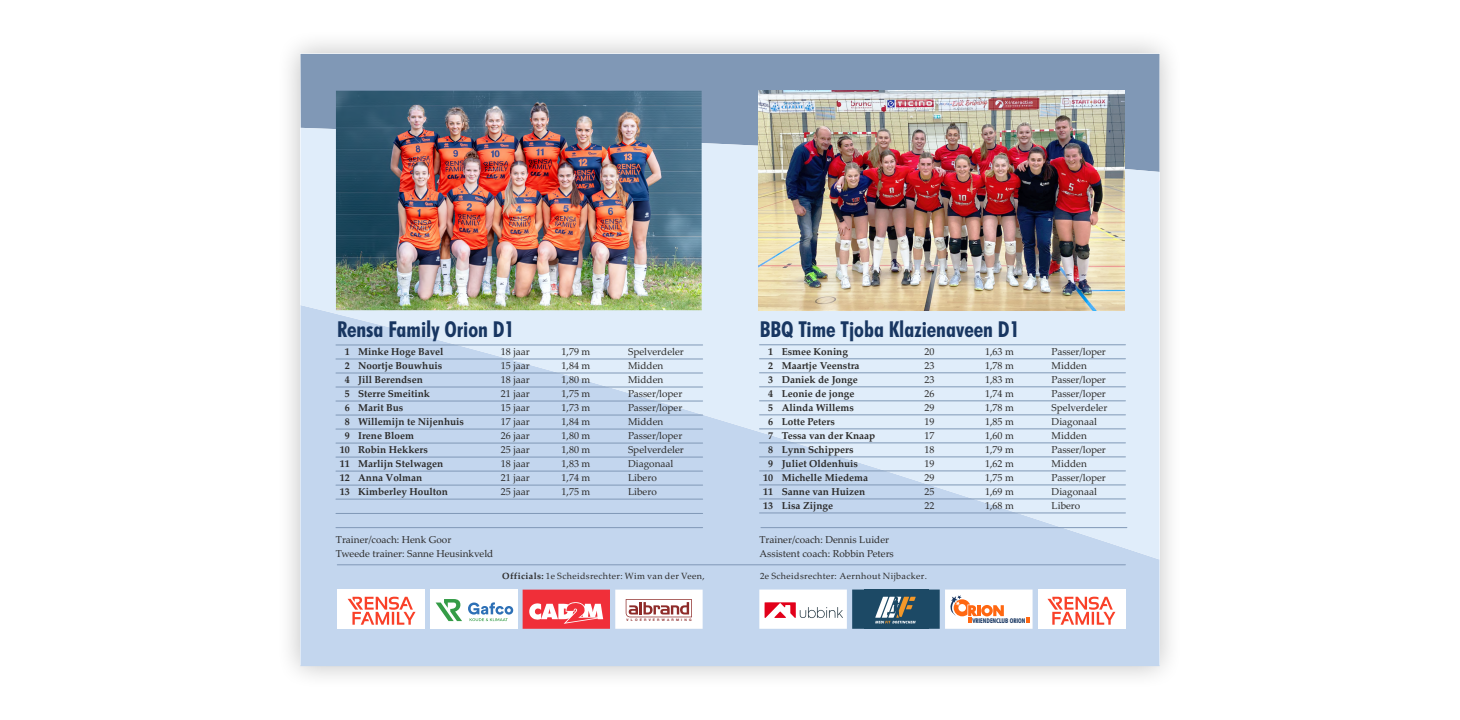
<style>
.page{position:relative;width:1460px;height:720px;background:#fff}
.page>*{position:absolute;margin:0;border:0;box-sizing:border-box;transform-origin:0 0}
.t1{font:700 condensed 22px "Futura BT";color:#183661}
.t2{font:10px/14px "Palatino Linotype";color:#2b2a29}
.t3{font:700 10px "Palatino Linotype";color:#2b2a29}
.t4{font:9px "Palatino Linotype";letter-spacing:.04em;color:#2b2a29}
.t5{font:700 condensed 6.5px "Futura BT";color:#183661}
.t6{font:700 3.3px "Helvetica Neue";letter-spacing:.66em;color:#8e2b29}
.s1{font-weight:700}
</style>
<div class="page">
<img style="left:289px;top:42px;width:881px;height:635px">
<div style="left:300px;top:54px;width:859px;height:40px;background:#8098b6"></div>
<div style="left:300px;top:559px;width:859px;height:107px;background:#c3d6ee"></div>
<svg style="left:300px;top:94px;width:859px;height:465px;background:#cdddf0"></svg>
<svg style="left:337px;top:565px;width:789px;height:1px"></svg>
<div style="left:430px;top:590px;width:87px;height:39px;background:#fff"></div>
<div style="left:337px;top:590px;width:88px;height:39px;background:#fff"></div>
<div style="left:523px;top:590px;width:87px;height:39px;background:#f02f39"></div>
<div style="left:615px;top:590px;width:88px;height:39px;background:#fff"></div>
<div style="left:759px;top:590px;width:88px;height:39px;background:#fff"></div>
<div style="left:852px;top:590px;width:88px;height:39px;background:#1c4965"></div>
<div style="left:945px;top:590px;width:87px;height:39px;background:#fff"></div>
<div style="left:1038px;top:590px;width:87px;height:39px;background:#fff"></div>
<svg style="left:468px;top:602px;width:45px;height:19px"></svg>
<svg style="left:436px;top:599px;width:26px;height:22px"></svg>
<svg style="left:626px;top:599px;width:66px;height:18px"></svg>
<svg style="left:759px;top:499px;width:367px;height:1px"></svg>
<svg style="left:759px;top:485px;width:367px;height:1px"></svg>
<svg style="left:759px;top:513px;width:367px;height:1px"></svg>
<svg style="left:759px;top:471px;width:367px;height:1px"></svg>
<svg style="left:759px;top:457px;width:367px;height:1px"></svg>
<svg style="left:759px;top:443px;width:367px;height:1px"></svg>
<svg style="left:759px;top:429px;width:367px;height:1px"></svg>
<svg style="left:759px;top:415px;width:367px;height:1px"></svg>
<svg style="left:759px;top:401px;width:367px;height:1px"></svg>
<svg style="left:759px;top:387px;width:367px;height:1px"></svg>
<svg style="left:759px;top:373px;width:367px;height:1px"></svg>
<svg style="left:759px;top:359px;width:367px;height:1px"></svg>
<svg style="left:759px;top:345px;width:367px;height:1px"></svg>
<svg style="left:529px;top:602px;width:74px;height:22px"></svg>
<svg style="left:764px;top:602px;width:79px;height:17px"></svg>
<svg style="left:336px;top:499px;width:367px;height:1px"></svg>
<svg style="left:336px;top:485px;width:367px;height:1px"></svg>
<svg style="left:336px;top:471px;width:367px;height:1px"></svg>
<svg style="left:336px;top:457px;width:367px;height:1px"></svg>
<svg style="left:336px;top:443px;width:367px;height:1px"></svg>
<svg style="left:336px;top:429px;width:367px;height:1px"></svg>
<svg style="left:336px;top:415px;width:367px;height:1px"></svg>
<svg style="left:336px;top:401px;width:367px;height:1px"></svg>
<svg style="left:336px;top:387px;width:367px;height:1px"></svg>
<svg style="left:336px;top:373px;width:367px;height:1px"></svg>
<svg style="left:336px;top:359px;width:367px;height:1px"></svg>
<svg style="left:336px;top:345px;width:367px;height:1px"></svg>
<svg style="left:336px;top:513px;width:367px;height:1px"></svg>
<svg style="left:336px;top:527px;width:367px;height:1px"></svg>
<svg style="left:761px;top:527px;width:366px;height:1px"></svg>
<svg style="left:348px;top:597px;width:67px;height:28px"></svg>
<svg style="left:1047px;top:597px;width:68px;height:28px"></svg>
<svg style="left:875px;top:597px;width:41px;height:26px"></svg>
<img style="left:336px;top:91px;width:366px;height:219px">
<svg style="left:950px;top:595px;width:54px;height:28px"></svg>
<svg style="left:1026px;top:618px;width:3px;height:5px"></svg>
<img style="left:758px;top:91px;width:366px;height:219px">
<h1 class="t1" style="left:337px;top:320px;width:179px">Rensa Family Orion D1</h1>
<h1 class="t1" style="left:760px;top:320px;width:261px">BBQ Time Tjoba Klazienaveen D1</h1>
<p class="t3" style="left:345px;top:348px;width:100px">1 Minke Hoge Bavel</p>
<p class="t2" style="left:501px;top:346px;width:30px">18 jaar</p>
<p class="t2" style="left:561px;top:346px;width:30px">1,79 m</p>
<p class="t2" style="left:628px;top:346px;width:57px">Spelverdeler</p>
<p class="t3" style="left:345px;top:362px;width:99px">2 Noortje Bouwhuis</p>
<p class="t2" style="left:501px;top:360px;width:30px">15 jaar</p>
<p class="t2" style="left:561px;top:360px;width:30px">1,84 m</p>
<p class="t2" style="left:628px;top:360px;width:37px">Midden</p>
<p class="t3" style="left:345px;top:376px;width:80px">4 Jill Berendsen</p>
<p class="t2" style="left:501px;top:374px;width:30px">18 jaar</p>
<p class="t2" style="left:561px;top:374px;width:30px">1,80 m</p>
<p class="t2" style="left:628px;top:374px;width:37px">Midden</p>
<p class="t3" style="left:345px;top:390px;width:87px">5 Sterre Smeitink</p>
<p class="t2" style="left:501px;top:388px;width:30px">21 jaar</p>
<p class="t2" style="left:561px;top:388px;width:30px">1,75 m</p>
<p class="t2" style="left:628px;top:388px;width:56px">Passer/loper</p>
<p class="t3" style="left:345px;top:404px;width:60px">6 Marit Bus</p>
<p class="t2" style="left:501px;top:402px;width:30px">15 jaar</p>
<p class="t2" style="left:561px;top:402px;width:30px">1,73 m</p>
<p class="t2" style="left:628px;top:402px;width:56px">Passer/loper</p>
<p class="t3" style="left:345px;top:418px;width:121px">8 Willemijn te Nijenhuis</p>
<p class="t2" style="left:501px;top:416px;width:30px">17 jaar</p>
<p class="t2" style="left:561px;top:416px;width:30px">1,84 m</p>
<p class="t2" style="left:628px;top:416px;width:37px">Midden</p>
<p class="t3" style="left:345px;top:432px;width:71px">9 Irene Bloem</p>
<p class="t2" style="left:501px;top:430px;width:30px">26 jaar</p>
<p class="t2" style="left:561px;top:430px;width:30px">1,80 m</p>
<p class="t2" style="left:628px;top:430px;width:56px">Passer/loper</p>
<p class="t3" style="left:340px;top:446px;width:90px">10 Robin Hekkers</p>
<p class="t2" style="left:501px;top:444px;width:30px">25 jaar</p>
<p class="t2" style="left:561px;top:444px;width:30px">1,80 m</p>
<p class="t2" style="left:628px;top:444px;width:57px">Spelverdeler</p>
<p class="t3" style="left:340px;top:460px;width:105px">11 Marlijn Stelwagen</p>
<p class="t2" style="left:501px;top:458px;width:30px">18 jaar</p>
<p class="t2" style="left:561px;top:458px;width:30px">1,83 m</p>
<p class="t2" style="left:628px;top:458px;width:47px">Diagonaal</p>
<p class="t3" style="left:340px;top:474px;width:84px">12 Anna Volman</p>
<p class="t2" style="left:501px;top:472px;width:30px">21 jaar</p>
<p class="t2" style="left:561px;top:472px;width:30px">1,74 m</p>
<p class="t2" style="left:628px;top:472px;width:30px">Libero</p>
<p class="t3" style="left:340px;top:488px;width:110px">13 Kimberley Houlton</p>
<p class="t2" style="left:501px;top:486px;width:30px">25 jaar</p>
<p class="t2" style="left:561px;top:486px;width:30px">1,75 m</p>
<p class="t2" style="left:628px;top:486px;width:30px">Libero</p>
<p class="t2" style="left:336px;top:534px;width:159px">Trainer/coach: Henk Goor<br>Tweede trainer: Sanne Heusinkveld</p>
<p class="t3" style="left:768px;top:348px;width:81px">1 Esmee Koning</p>
<p class="t2" style="left:924px;top:346px;width:11px">20</p>
<p class="t2" style="left:985px;top:346px;width:30px">1,63 m</p>
<p class="t2" style="left:1052px;top:346px;width:56px">Passer/loper</p>
<p class="t3" style="left:768px;top:362px;width:93px">2 Maartje Veenstra</p>
<p class="t2" style="left:924px;top:360px;width:11px">23</p>
<p class="t2" style="left:985px;top:360px;width:30px">1,78 m</p>
<p class="t2" style="left:1052px;top:360px;width:37px">Midden</p>
<p class="t3" style="left:768px;top:376px;width:91px">3 Daniek de Jonge</p>
<p class="t2" style="left:924px;top:374px;width:11px">23</p>
<p class="t2" style="left:985px;top:374px;width:30px">1,83 m</p>
<p class="t2" style="left:1052px;top:374px;width:56px">Passer/loper</p>
<p class="t3" style="left:768px;top:390px;width:88px">4 Leonie de jonge</p>
<p class="t2" style="left:924px;top:388px;width:11px">26</p>
<p class="t2" style="left:985px;top:388px;width:30px">1,74 m</p>
<p class="t2" style="left:1052px;top:388px;width:56px">Passer/loper</p>
<p class="t3" style="left:768px;top:404px;width:87px">5 Alinda Willems</p>
<p class="t2" style="left:924px;top:402px;width:11px">29</p>
<p class="t2" style="left:985px;top:402px;width:30px">1,78 m</p>
<p class="t2" style="left:1052px;top:402px;width:57px">Spelverdeler</p>
<p class="t3" style="left:768px;top:418px;width:68px">6 Lotte Peters</p>
<p class="t2" style="left:924px;top:416px;width:11px">19</p>
<p class="t2" style="left:985px;top:416px;width:30px">1,85 m</p>
<p class="t2" style="left:1052px;top:416px;width:47px">Diagonaal</p>
<p class="t3" style="left:768px;top:432px;width:109px">7 Tessa van der Knaap</p>
<p class="t2" style="left:924px;top:430px;width:11px">17</p>
<p class="t2" style="left:985px;top:430px;width:30px">1,60 m</p>
<p class="t2" style="left:1052px;top:430px;width:37px">Midden</p>
<p class="t3" style="left:768px;top:446px;width:87px">8 Lynn Schippers</p>
<p class="t2" style="left:924px;top:444px;width:11px">18</p>
<p class="t2" style="left:985px;top:444px;width:30px">1,79 m</p>
<p class="t2" style="left:1052px;top:444px;width:56px">Passer/loper</p>
<p class="t3" style="left:768px;top:460px;width:91px">9 Juliet Oldenhuis</p>
<p class="t2" style="left:924px;top:458px;width:11px">19</p>
<p class="t2" style="left:985px;top:458px;width:30px">1,62 m</p>
<p class="t2" style="left:1052px;top:458px;width:37px">Midden</p>
<p class="t3" style="left:763px;top:474px;width:106px">10 Michelle Miedema</p>
<p class="t2" style="left:924px;top:472px;width:11px">29</p>
<p class="t2" style="left:985px;top:472px;width:30px">1,75 m</p>
<p class="t2" style="left:1052px;top:472px;width:56px">Passer/loper</p>
<p class="t3" style="left:763px;top:488px;width:104px">11 Sanne van Huizen</p>
<p class="t2" style="left:924px;top:486px;width:11px">25</p>
<p class="t2" style="left:985px;top:486px;width:30px">1,69 m</p>
<p class="t2" style="left:1052px;top:486px;width:47px">Diagonaal</p>
<p class="t3" style="left:763px;top:502px;width:71px">13 Lisa Zijnge</p>
<p class="t2" style="left:924px;top:500px;width:11px">22</p>
<p class="t2" style="left:985px;top:500px;width:30px">1,68 m</p>
<p class="t2" style="left:1052px;top:500px;width:30px">Libero</p>
<p class="t2" style="left:759px;top:534px;width:136px">Trainer/coach: Dennis Luider<br>Assistent coach: Robbin Peters</p>
<p class="t4" style="left:502px;top:573px;width:204px"><span class="s1">Officials:</span> 1e Scheidsrechter: Wim van der Veen,</p>
<p class="t4" style="left:760px;top:573px;width:168px">2e Scheidsrechter: Aernhout Nijbacker.</p>
<p class="t6" style="left:627px;top:619px;width:66px">VLOERVERWARMING</p>
<p class="t5" style="left:972px;top:618px;width:55px">VRIENDENCLUB ORION</p>
</div>
